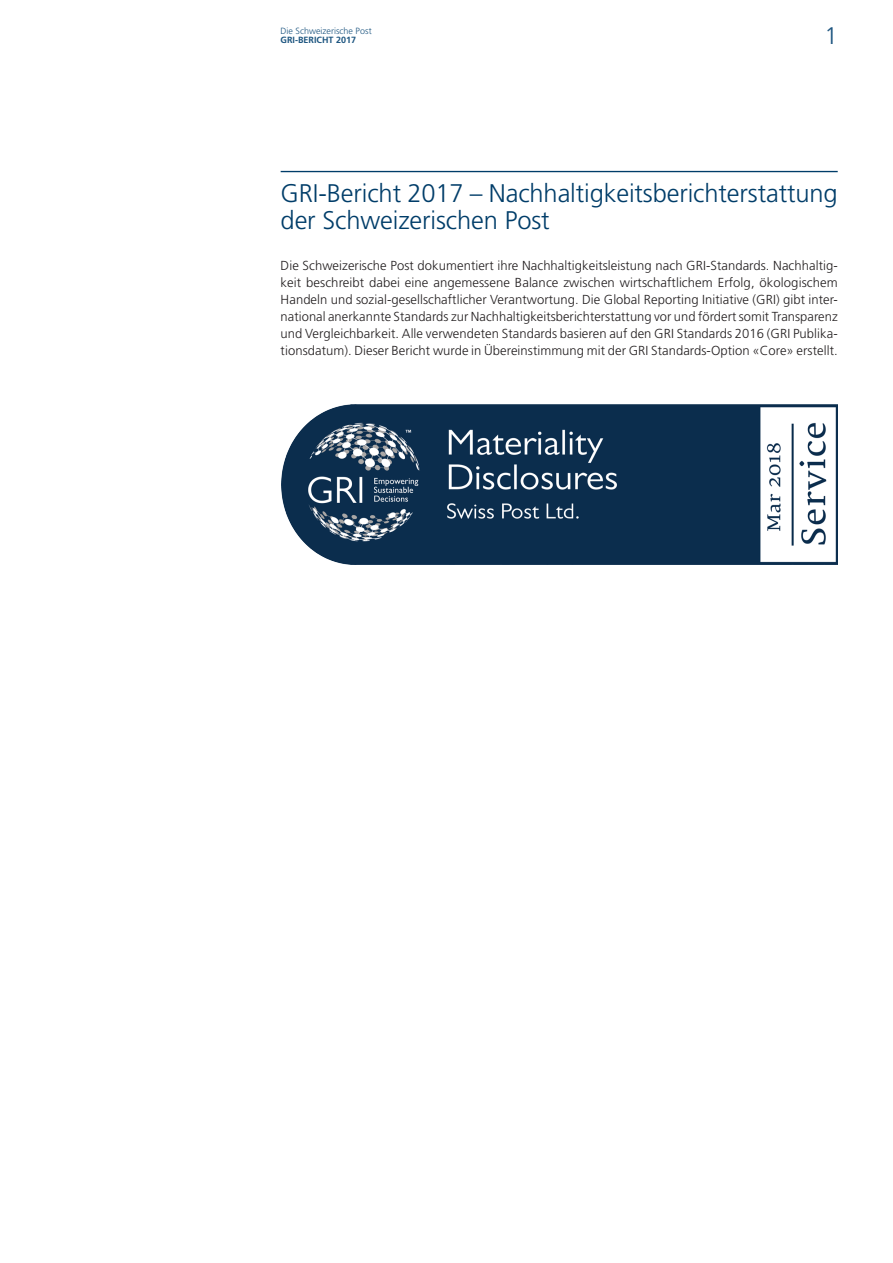
<style>
.page{position:relative;width:893px;height:1263px;background:#fff}
.page>*{position:absolute;margin:0;border:0;box-sizing:border-box;transform-origin:0 0}
.H_01_Kapitel_17pt{font:300 25.5px/27px "Frutiger LT Std";letter-spacing:-.005em;color:#003d69}
.Navi_pagina_rechts{font:300 24px "Frutiger LT Std";color:#1d5580}
.fliesstext_8_7pt_unt{font:300 13.05px/17px "Frutiger LT Std";letter-spacing:.005em;color:#231f20;text-align:justify}
.t1{font:300 9px "Frutiger LT Std";color:#1d5580}
.t2{font:700 9px "Frutiger LT Std";color:#1d5580}
</style>
<div class="page">
<hr style="left:281px;top:171px;width:557px;height:1px;background:#003d69">
<img style="left:281px;top:405px;width:557px;height:159px">
<p class="t1" style="left:281px;top:26px;width:92px">Die Schweizerische Post</p>
<p class="t2" style="left:281px;top:35px;width:77px">GRI-BERICHT 2017</p>
<p class="Navi_pagina_rechts" style="left:824px;top:23px;width:15px">1</p>
<p class="H_01_Kapitel_17pt" style="left:281px;top:180px;width:558px">GRI-Bericht 2017 – Nachhaltigkeitsberichterstattung der Schweizerischen Post</p>
<p class="fliesstext_8_7pt_unt" style="left:281px;top:257px;width:559px">Die Schweizerische Post dokumentiert ihre Nachhaltigkeitsleistung nach GRI-Standards. Nachhaltig&shy;keit beschreibt dabei eine angemessene Balance zwischen wirtschaftlichem Erfolg, ökologischem Handeln und sozial-gesellschaftlicher Verantwortung. Die Global Reporting Initiative (GRI) gibt inter&shy;national anerkannte Standards zur Nachhaltigkeitsberichterstattung vor und fördert somit Transparenz und Vergleichbarkeit. Alle verwendeten Standards basieren auf den GRI Standards 2016 (GRI Publika&shy;tionsdatum). Dieser Bericht wurde in Übereinstimmung mit der GRI Standards-Option «Core» erstellt.</p>
</div>
